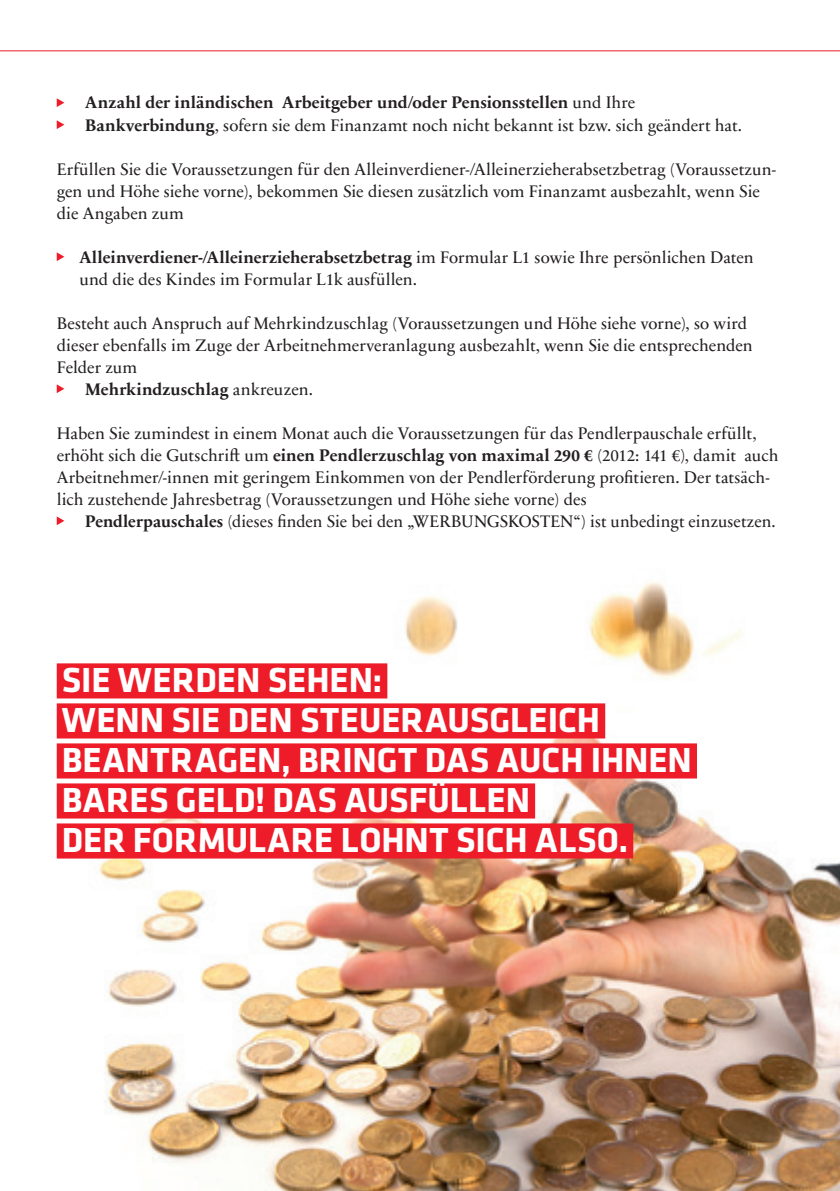
<style>
.page{position:relative;width:840px;height:1191px;background:#fff}
.page>*{position:absolute;margin:0;border:0;box-sizing:border-box;transform-origin:0 0}
.t1{font:700 36px/40px "Klavika";color:#fff}
.t2{font:17px/22px "Sabon Next LT Pro";color:#231f20}
.t3{font:700 17px/22px "Sabon Next LT Pro";color:#231f20}
.s1{font-weight:400}
.s2{font-weight:700}
</style>
<div class="page">
<img style="left:57px;top:581px;width:782px;height:610px">
<hr style="left:0;top:50px;width:839px;height:1px;background:#ee1c28">
<div style="left:57px;top:663px;width:330px;height:35px;background:#ee1c28"></div>
<div style="left:57px;top:703px;width:548px;height:35px;background:#ee1c28"></div>
<div style="left:57px;top:743px;width:639px;height:35px;background:#ee1c28"></div>
<div style="left:57px;top:783px;width:478px;height:35px;background:#ee1c28"></div>
<div style="left:57px;top:823px;width:576px;height:35px;background:#ee1c28"></div>
<svg style="left:57px;top:98px;width:7px;height:9px"></svg>
<svg style="left:57px;top:120px;width:7px;height:9px"></svg>
<svg style="left:57px;top:252px;width:7px;height:9px"></svg>
<svg style="left:57px;top:384px;width:7px;height:9px"></svg>
<svg style="left:57px;top:516px;width:7px;height:9px"></svg>
<p class="t3" style="left:85px;top:91px;width:658px">Anzahl der inländischen Arbeitgeber und/oder Pensionsstellen <span class="s1">und Ihre<br></span>Bankverbindung<span class="s1">, sofern sie dem Finanzamt noch nicht bekannt ist bzw. sich geändert hat.</span></p>
<p class="t2" style="left:57px;top:157px;width:720px">Erfüllen Sie die Voraussetzungen für den Alleinverdiener-/Alleinerzieherabsetzbetrag (Voraussetzun&shy;gen und Höhe siehe vorne), bekommen Sie diesen zusätzlich vom Finanzamt ausbezahlt, wenn Sie die Angaben zum</p>
<p class="t2" style="left:79px;top:245px;width:675px"><span class="s2">Alleinverdiener-/Alleinerzieherabsetzbetrag</span> im Formular L1 sowie Ihre persönlichen Daten und die des Kindes im Formular L1k ausfüllen.</p>
<p class="t2" style="left:57px;top:311px;width:691px">Besteht auch Anspruch auf Mehrkindzuschlag (Voraussetzungen und Höhe siehe vorne), so wird</p>
<p class="t2" style="left:57px;top:333px;width:697px">dieser ebenfalls im Zuge der Arbeitnehmerveranlagung ausbezahlt, wenn Sie die entsprechenden</p>
<p class="t2" style="left:57px;top:355px;width:82px">Felder zum</p>
<p class="t3" style="left:85px;top:377px;width:229px">Mehrkindzuschlag <span class="s1">ankreuzen.</span></p>
<p class="t2" style="left:57px;top:421px;width:722px">Haben Sie zumindest in einem Monat auch die Voraussetzungen für das Pendlerpauschale erfüllt, erhöht sich die Gutschrift um <span class="s2">einen Pendlerzuschlag von maximal 290 €</span> (2012: 141 €), damit auch Arbeitnehmer/-innen mit geringem Einkommen von der Pendlerförderung profitieren. Der tatsäch&shy;lich zustehende Jahresbetrag (Voraussetzungen und Höhe siehe vorne) des</p>
<p class="t2" style="left:85px;top:509px;width:691px"><span class="s2">Pendlerpauschales</span> (dieses finden Sie bei den „WERBUNGSKOSTEN“) ist unbedingt einzusetzen.</p>
<h1 class="t1" style="left:62px;top:660px;width:631px">SIE WERDEN SEHEN:<br>WENN SIE DEN STEUERAUSGLEICH<br>BEANTRAGEN, BRINGT DAS AUCH IHNEN<br>BARES GELD! DAS AUSFÜLLEN<br>DER FORMULARE LOHNT SICH ALSO.</h1>
</div>
